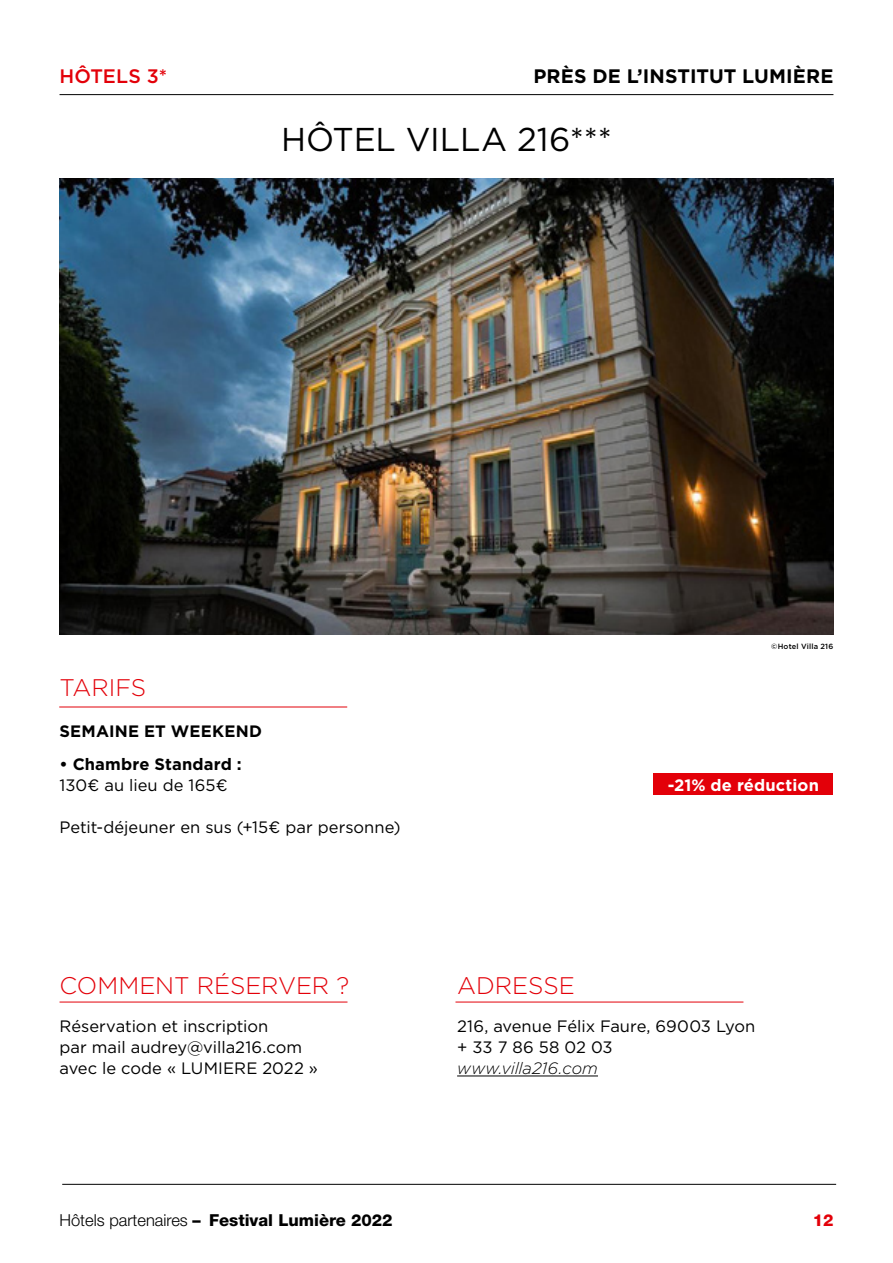
<style>
.page{position:relative;width:893px;height:1263px;background:#fff}
.page>*{position:absolute;margin:0;border:0;box-sizing:border-box;transform-origin:0 0}
.t1{font:33px "Gotham";letter-spacing:-.005em;color:#000}
.t2{font:300 24px "Gotham";letter-spacing:-.005em;color:#e30009}
.t3{font:700 19.5px "Gotham";letter-spacing:.005em;color:#000}
.t4{font:500 19.5px "Gotham";letter-spacing:.005em;color:#e30009}
.t5{font:16.5px/21px "Gotham";color:#000}
.t6{font:800 16.5px "Helvetica Neue LT Std";color:#000}
.t7{font:700 16.5px "Gotham";letter-spacing:.01em;color:#000}
.t8{font:italic 300 16.5px "Gotham";color:#000}
.t9{font:700 16.5px "Gotham";letter-spacing:.01em;color:#fff}
.t10{font:800 16.5px "Helvetica Neue LT Std";color:#e30009}
.t11{font:500 7.5px "Gotham";letter-spacing:.025em;color:#000}
.s1{font-weight:300}
</style>
<div class="page">
<hr style="left:60px;top:94px;width:773px;height:1px;background:#000">
<hr style="left:62px;top:1184px;width:774px;height:1px;background:#000">
<div style="left:653px;top:773px;width:180px;height:22px;background:#e30009"></div>
<hr style="left:457px;top:1075px;width:141px;height:1px;background:#000">
<hr style="left:60px;top:1002px;width:287px;height:1px;background:#e30009">
<hr style="left:455px;top:1002px;width:288px;height:1px;background:#e30009">
<img style="left:60px;top:179px;width:774px;height:455px">
<hr style="left:59px;top:707px;width:288px;height:1px;background:#e30009">
<p class="t4" style="left:60px;top:64px;width:109px">HÔTELS 3*</p>
<p class="t3" style="left:534px;top:63px;width:301px">PRÈS DE L’INSTITUT LUMIÈRE</p>
<h1 class="t1" style="left:281px;top:118px;width:332px">HÔTEL VILLA 216***</h1>
<p class="t11" style="left:771px;top:642px;width:64px">©Hotel Villa 216</p>
<h2 class="t2" style="left:60px;top:672px;width:88px">TARIFS</h2>
<p class="t7" style="left:60px;top:720px;width:204px">SEMAINE ET WEEKEND</p>
<p class="t7" style="left:60px;top:753px;width:184px">• Chambre Standard :</p>
<p class="t5" style="left:60px;top:774px;width:170px">130€ au lieu de 165€</p>
<p class="t9" style="left:668px;top:774px;width:153px">-21% de réduction</p>
<p class="t5" style="left:60px;top:816px;width:343px">Petit-déjeuner en sus (+15€ par personne)</p>
<h2 class="t2" style="left:60px;top:971px;width:291px">COMMENT RÉSERVER ?</h2>
<p class="t5" style="left:60px;top:1015px;width:260px">Réservation et inscription<br>par mail audrey@villa216.com avec le code « LUMIERE 2022 »</p>
<h2 class="t2" style="left:457px;top:971px;width:119px">ADRESSE</h2>
<p class="t5" style="left:457px;top:1015px;width:300px">216, avenue Félix Faure, 69003 Lyon + 33 7 86 58 02 03</p>
<p class="t8" style="left:457px;top:1058px;width:142px">www.villa216.com</p>
<p class="t6" style="left:60px;top:1210px;width:335px"><span class="s1">Hôtels partenaires</span> – Festival Lumière 2022</p>
<p class="t10" style="left:813px;top:1210px;width:22px">12</p>
</div>
